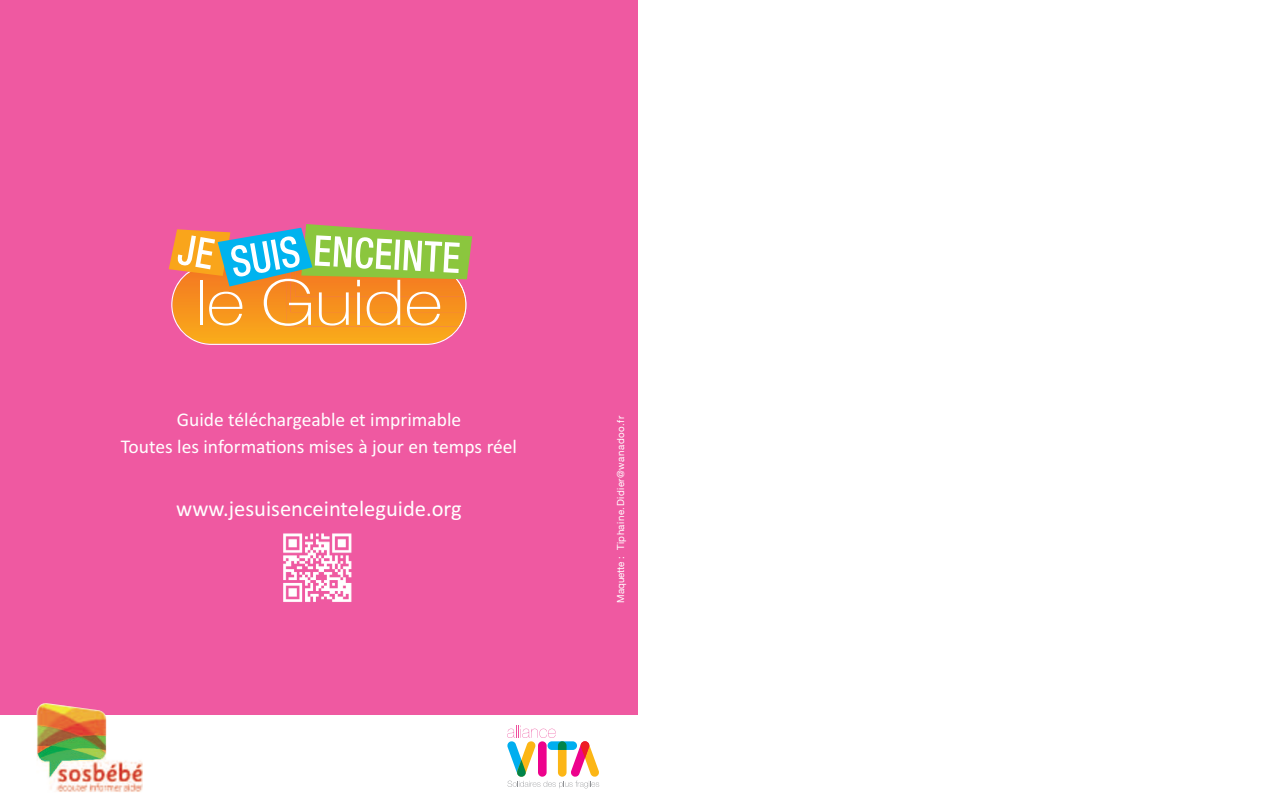
<style>
.page{position:relative;width:1276px;height:808px;background:#fff}
.page>*{position:absolute;margin:0;border:0;box-sizing:border-box;transform-origin:0 0}
.t1{font:22.5px "Calibri";color:#fff}
.t2{font:19.5px/27px "Calibri";color:#fff;text-align:center}
.t3{font:9.75px "Helvetica Neue";letter-spacing:.05em;color:#fff}
</style>
<div class="page">
<div style="left:0;top:0;width:638px;height:714px;background:#ef59a1"></div>
<svg style="left:169px;top:224px;width:303px;height:121px;background:#d4a863"></svg>
<svg style="left:507px;top:725px;width:92px;height:63px"></svg>
<img style="left:37px;top:703px;width:70px;height:17px">
<img style="left:283px;top:533px;width:69px;height:69px">
<p class="t2" style="left:121px;top:406px;width:398px">Guide téléchargeable et imprimable<br>Toutes les informations mises à jour en temps réel</p>
<p class="t1" style="left:176px;top:495px;width:287px">www.jesuisenceinteleguide.org</p>
<p class="t3" style="left:615px;top:603px;width:188px;rotate:-90deg">Maquette : Tiphaine.Didier@wanadoo.fr</p>
</div>
